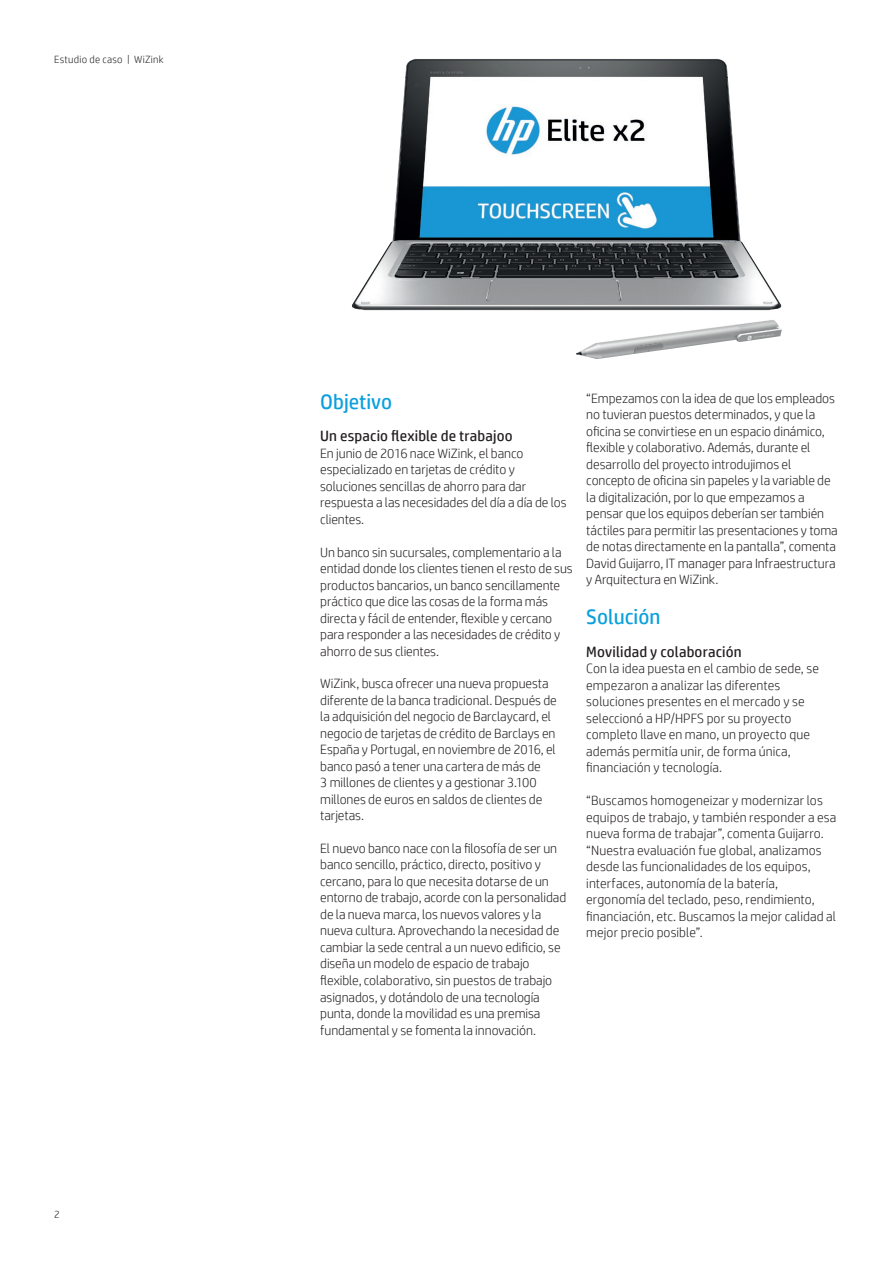
<style>
.page{position:relative;width:893px;height:1263px;background:#fff}
.page>*{position:absolute;margin:0;border:0;box-sizing:border-box;transform-origin:0 0}
.Subhead_14_16_bold_b{font:21px "HP Simplified";color:#0ca0dd}
.Body{font:15px "HP Simplified";letter-spacing:.01em;color:#231f20}
.Body-2{font:300 13.5px/16.5px "HP Simplified";letter-spacing:-.005em;color:#231f20}
.Title_descriptor{font:300 10.5px "HP Simplified";letter-spacing:.025em;color:#231f20}
.Page_number_left{font:300 10.5px "HP Simplified";color:#231f20}
</style>
<div class="page">
<img style="left:352px;top:59px;width:430px;height:300px">
<p class="Title_descriptor" style="left:54px;top:53px;width:111px">Estudio de caso | WiZink</p>
<p class="Page_number_left" style="left:54px;top:1208px;width:7px">2</p>
<p class="Subhead_14_16_bold_b" style="left:320px;top:389px;width:74px">Objetivo</p>
<p class="Body" style="left:320px;top:427px;width:194px">Un espacio flexible de trabajoo</p>
<p class="Body-2" style="left:320px;top:445px;width:248px">En junio de 2016 nace WiZink, el banco especializado en tarjetas de crédito y soluciones sencillas de ahorro para dar respuesta a las necesidades del día a día de los clientes.</p>
<p class="Body-2" style="left:320px;top:543px;width:254px">Un banco sin sucursales, complementario a la entidad donde los clientes tienen el resto de sus productos bancarios, un banco sencillamente práctico que dice las cosas de la forma más directa y fácil de entender, flexible y cercano para responder a las necesidades de crédito y ahorro de sus clientes.</p>
<p class="Body-2" style="left:320px;top:675px;width:238px">WiZink, busca ofrecer una nueva propuesta diferente de la banca tradicional. Después de la adquisición del negocio de Barclaycard, el negocio de tarjetas de crédito de Barclays en España y Portugal, en noviembre de 2016, el banco pasó a tener una cartera de más de<br>3 millones de clientes y a gestionar 3.100 millones de euros en saldos de clientes de tarjetas.</p>
<p class="Body-2" style="left:320px;top:840px;width:248px">El nuevo banco nace con la filosofía de ser un banco sencillo, práctico, directo, positivo y cercano, para lo que necesita dotarse de un entorno de trabajo, acorde con la personalidad de la nueva marca, los nuevos valores y la nueva cultura. Aprovechando la necesidad de cambiar la sede central a un nuevo edificio, se diseña un modelo de espacio de trabajo flexible, colaborativo, sin puestos de trabajo asignados, y dotándolo de una tecnología punta, donde la movilidad es una premisa fundamental y se fomenta la innovación.</p>
<p class="Body-2" style="left:586px;top:389px;width:253px">“Empezamos con la idea de que los empleados no tuvieran puestos determinados, y que la oficina se convirtiese en un espacio dinámico, flexible y colaborativo. Además, durante el desarrollo del proyecto introdujimos el concepto de oficina sin papeles y la variable de la digitalización, por lo que empezamos a pensar que los equipos deberían ser también táctiles para permitir las presentaciones y toma de notas directamente en la pantalla”, comenta David Guijarro, IT manager para Infraestructura y Arquitectura en WiZink.</p>
<p class="Subhead_14_16_bold_b" style="left:586px;top:605px;width:76px">Solución</p>
<p class="Body" style="left:586px;top:643px;width:157px">Movilidad y colaboración</p>
<p class="Body-2" style="left:586px;top:660px;width:234px">Con la idea puesta en el cambio de sede, se empezaron a analizar las diferentes soluciones presentes en el mercado y se seleccionó a HP/HPFS por su proyecto completo llave en mano, un proyecto que además permitía unir, de forma única, financiación y tecnología.</p>
<p class="Body-2" style="left:586px;top:792px;width:252px">“Buscamos homogeneizar y modernizar los equipos de trabajo, y también responder a esa nueva forma de trabajar”, comenta Guijarro. “Nuestra evaluación fue global, analizamos desde las funcionalidades de los equipos, interfaces, autonomía de la batería, ergonomía del teclado, peso, rendimiento, financiación, etc. Buscamos la mejor calidad al mejor precio posible”.</p>
</div>
